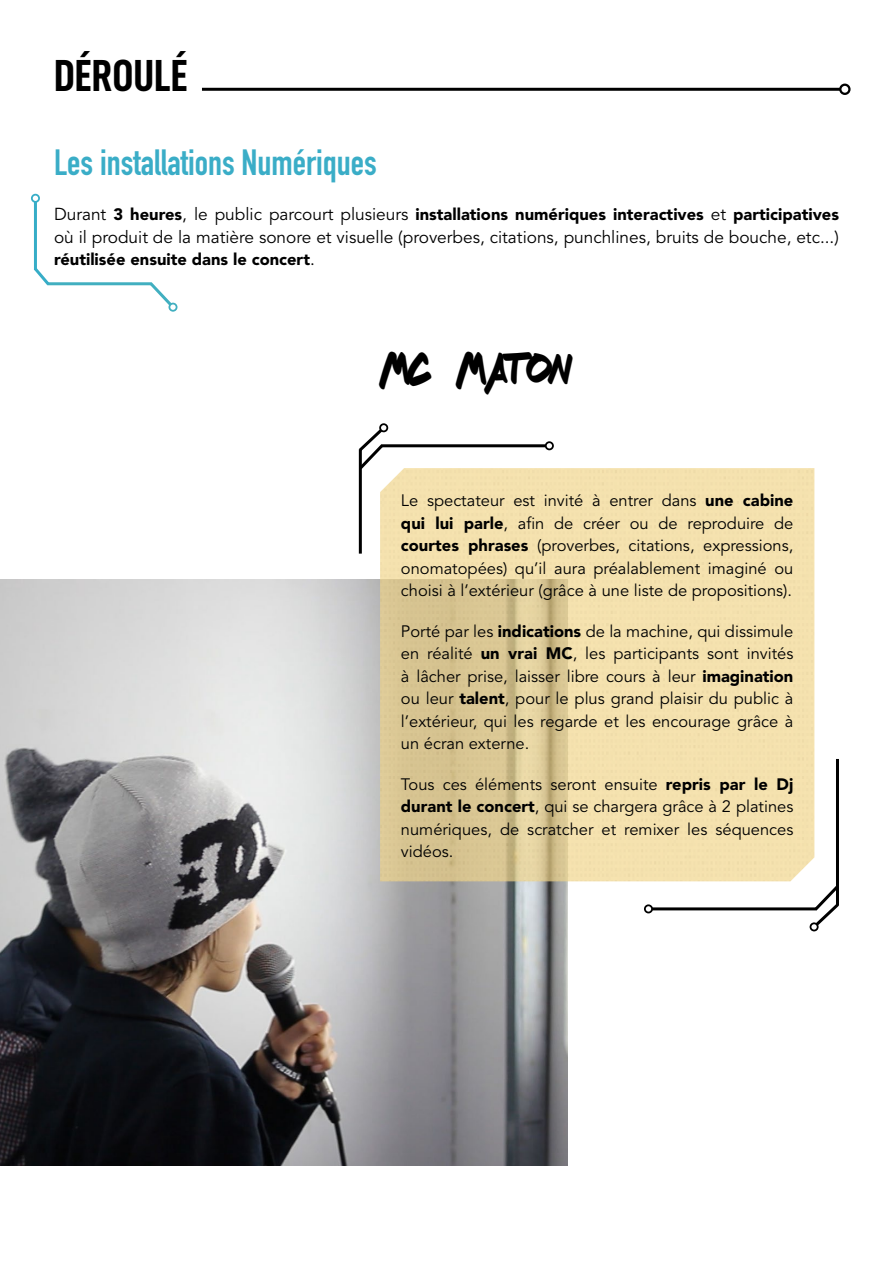
<style>
.page{position:relative;width:893px;height:1263px;background:#fff}
.page>*{position:absolute;margin:0;border:0;box-sizing:border-box;transform-origin:0 0}
.t1{font:45px "D DIN Condensed Bold";color:#000}
.t2{font:45px "Fresh Marker";color:#000}
.t3{font:700 36px "DIN Condensed";color:#3aadc7}
.t4{font:17.25px "Avenir LT Std";color:#000}
.t5{font:16.5px/22.5px "Avenir LT Std";color:#000;text-align:justify}
.t6{font:900 16.5px "Avenir LT Std";color:#000}
.s1{font-weight:400;font-size:17.25px}
.s2{font-weight:900}
</style>
<div class="page">
<hr style="left:202px;top:88px;width:638px;height:3px;background:#000">
<div style="left:839px;top:84px;width:12px;height:11px;border:2px solid #000;border-radius:50%"></div>
<hr style="left:47px;top:282px;width:105px;height:3px;background:#41afc0">
<svg style="left:146px;top:282px;width:29px;height:23px"></svg>
<div style="left:168px;top:303px;width:9px;height:9px;border:2px solid #41afc0;border-radius:50%"></div>
<img style="left:0;top:579px;width:567px;height:586px">
<hr style="left:359px;top:449px;width:3px;height:105px;background:#000">
<div style="left:379px;top:423px;width:9px;height:9px;border:2px solid #000;border-radius:50%"></div>
<svg style="left:358px;top:426px;width:29px;height:46px"></svg>
<hr style="left:382px;top:444px;width:164px;height:3px;background:#000">
<div style="left:545px;top:441px;width:9px;height:9px;border:2px solid #000;border-radius:50%"></div>
<img style="left:380px;top:468px;width:434px;height:413px">
<hr style="left:836px;top:759px;width:3px;height:146px;background:#000">
<div style="left:810px;top:922px;width:9px;height:9px;border:2px solid #000;border-radius:50%"></div>
<svg style="left:811px;top:886px;width:28px;height:43px"></svg>
<hr style="left:652px;top:907px;width:164px;height:3px;background:#000">
<div style="left:644px;top:904px;width:9px;height:9px;border:2px solid #000;border-radius:50%"></div>
<hr style="left:34px;top:202px;width:3px;height:68px;background:#37adc7">
<div style="left:31px;top:194px;width:9px;height:9px;border:2px solid #37adc7;border-radius:50%"></div>
<svg style="left:34px;top:268px;width:19px;height:18px"></svg>
<h1 class="t1" style="left:54px;top:51px;width:135px">DÉROULÉ</h1>
<h2 class="t3" style="left:54px;top:138px;width:324px">Les installations Numériques</h2>
<p class="t6" style="left:54px;top:204px;width:786px"><span class="s1">Durant</span> 3 heures<span class="s1">, le public parcourt plusieurs</span> installations numériques interactives <span class="s1">et</span> participatives</p>
<p class="t4" style="left:54px;top:227px;width:786px">où il produit de la matière sonore et visuelle (proverbes, citations, punchlines, bruits de bouche, etc...)</p>
<p class="t6" style="left:54px;top:249px;width:262px">réutilisée ensuite dans le concert<span class="s1">.</span></p>
<h1 class="t2" style="left:379px;top:349px;width:194px">MC Maton</h1>
<p class="t5" style="left:401px;top:490px;width:394px">Le spectateur est invité à entrer dans <span class="s2">une cabine qui lui parle</span>, afin de créer ou de reproduire de <span class="s2">courtes phrases</span> (proverbes, citations, expressions, onomatopées) qu’il aura préalablement imaginé ou choisi à l’extérieur (grâce à une liste de propositions).</p>
<p class="t5" style="left:401px;top:620px;width:394px">Porté par les <span class="s2">indications</span> de la machine, qui dissimule en réalité <span class="s2">un vrai MC</span>, les participants sont invités à lâcher prise, laisser libre cours à leur <span class="s2">imagination </span>ou leur <span class="s2">talent</span>, pour le plus grand plaisir du public à l’extérieur, qui les regarde et les encourage grâce à un écran externe.</p>
<p class="t5" style="left:401px;top:773px;width:394px">Tous ces éléments seront ensuite <span class="s2">repris par le Dj durant le concert</span>, qui se chargera grâce à 2 platines numériques, de scratcher et remixer les séquences vidéos.</p>
</div>
